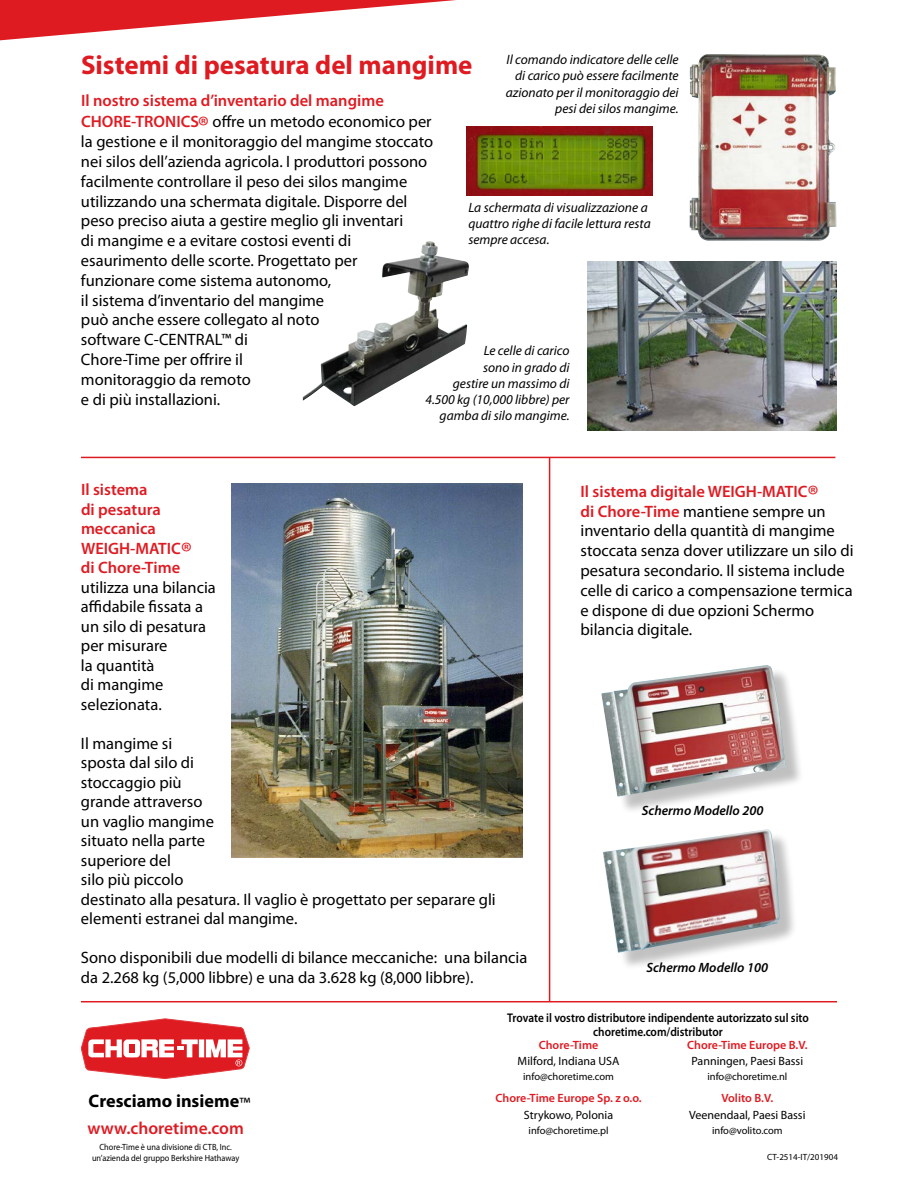
<style>
.page{position:relative;width:918px;height:1188px;background:#fff}
.page>*{position:absolute;margin:0;border:0;box-sizing:border-box;transform-origin:0 0}
.t1{font:700 27px "Myriad Pro";color:#df1b22}
.t2{font:700 18.15px "Myriad Pro";color:#000}
.t3{font:600 17.4px "Myriad Pro";color:#df1b22}
.t4{font:16.5px/19.8px "Myriad Pro";color:#000}
.t5{font:600 16.5px/19.5px "Myriad Pro";color:#df1b22}
.t6{font:italic 13.5px/16.2px "Myriad Pro";color:#000;text-align:right}
.t7{font:italic 600 13.5px "Myriad Pro";color:#000}
.t8{font:600 12.6px/13.5px "Myriad Pro";color:#000;text-align:center;scale:.9 1}
.t9{font:12px "Myriad Pro";color:#000}
.t10{font:600 12px "Myriad Pro";color:#df1b22}
.t11{font:10.5px "Myriad Pro";color:#000}
.t12{font:9px/10.8px "Myriad Pro";color:#000;text-align:center;scale:.92 1}
.t13{font:9px "Myriad Pro";color:#000}
.s1{font-weight:400;font-size:27px}
.s2{font-weight:400;color:#000}
.s3{font-weight:600;color:#df1b22}
.s4{font-size:27px;color:#df1b22}
.s5{font-weight:400}
</style>
<div class="page">
<hr style="left:81px;top:1001px;width:756px;height:1px;background:#df1b22">
<svg style="left:0;top:0;width:456px;height:40px"></svg>
<img style="left:587px;top:261px;width:250px;height:169px">
<img style="left:467px;top:127px;width:186px;height:69px">
<img style="left:690px;top:54px;width:147px;height:187px">
<img style="left:303px;top:241px;width:166px;height:165px">
<hr style="left:81px;top:457px;width:754px;height:1px;background:#df1b22">
<img style="left:231px;top:484px;width:292px;height:374px">
<div style="left:604px;top:668px;width:200px;height:147px;background:#000;opacity:.25"></div>
<img style="left:601px;top:665px;width:185px;height:132px">
<div style="left:605px;top:832px;width:193px;height:139px;background:#000;opacity:.25"></div>
<img style="left:603px;top:829px;width:177px;height:124px">
<hr style="left:549px;top:458px;width:1px;height:544px;background:#df1b22">
<svg style="left:81px;top:1019px;width:168px;height:60px"></svg>
<p class="t6" style="left:506px;top:51px;width:174px">Il comando indicatore delle celle di carico può essere facilmente azionato per il monitoraggio dei pesi dei silos mangime.</p>
<h1 class="t1" style="left:81px;top:48px;width:393px">Sistemi di pesatura del mangime</h1>
<p class="t5" style="left:81px;top:89px;width:352px;line-height:21.6px">Il nostro sistema d’inventario del mangime<br>CHORE-TRONICS<span class="s1">®</span> <span class="s2">offre un metodo economico per</span></p>
<p class="t4" style="left:81px;top:131px;width:354px">la gestione e il monitoraggio del mangime stoccato nei silos dell’azienda agricola. I produttori possono facilmente controllare il peso dei silos mangime utilizzando una schermata digitale. Disporre del peso preciso aiuta a gestire meglio gli inventari<br>di mangime e a evitare costosi eventi di esaurimento delle scorte. Progettato per funzionare come sistema autonomo,<br>il sistema d’inventario del mangime<br>può anche essere collegato al noto<br>software C-CENTRAL™ di<br>Chore-Time per offrire il<br>monitoraggio da remoto<br>e di più installazioni.</p>
<p class="t6" style="left:468px;top:199px;width:184px;text-align:left">La schermata di visualizzazione a quattro righe di facile lettura resta sempre accesa.</p>
<p class="t6" style="left:425px;top:342px;width:146px">Le celle di carico<br>sono in grado di<br>gestire un massimo di<br>4.500 kg (10,000 libbre) per gamba di silo mangime.</p>
<p class="t5" style="left:81px;top:480px;width:113px">Il sistema<br>di pesatura meccanica<br>WEIGH-MATIC<span class="s1">® </span>di Chore-Time</p>
<p class="t4" style="left:81px;top:577px;width:136px">utilizza una bilancia affidabile fissata a un silo di pesatura per misurare<br>la quantità<br>di mangime selezionata.</p>
<p class="t4" style="left:81px;top:733px;width:416px">Il mangime si<br>sposta dal silo di<br>stoccaggio più<br>grande attraverso<br>un vaglio mangime<br>situato nella parte<br>superiore del<br>silo più piccolo<br>destinato alla pesatura. Il vaglio è progettato per separare gli elementi estranei dal mangime.</p>
<p class="t4" style="left:81px;top:948px;width:448px">Sono disponibili due modelli di bilance meccaniche: una bilancia da 2.268 kg (5,000 libbre) e una da 3.628 kg (8,000 libbre).</p>
<p class="t4" style="left:580px;top:481px;width:275px"><span class="s3">Il sistema digitale WEIGH-MATIC</span><span class="s4">®<br></span><span class="s3">di Chore-Time</span> mantiene sempre un inventario della quantità di mangime stoccata senza dover utilizzare un silo di pesatura secondario. Il sistema include celle di carico a compensazione termica e dispone di due opzioni Schermo bilancia digitale.</p>
<p class="t7" style="left:642px;top:801px;width:123px">Schermo Modello 200</p>
<p class="t7" style="left:646px;top:959px;width:123px">Schermo Modello 100</p>
<p class="t2" style="left:89px;top:1089px;width:163px">Cresciamo insieme<span class="s5">™</span></p>
<p class="t3" style="left:87px;top:1117px;width:158px">www.choretime.com</p>
<p class="t12" style="left:92px;top:1141px;width:162px">Chore-Time è una divisione di CTB, Inc. un’azienda del gruppo Berkshire Hathaway</p>
<p class="t8" style="left:507px;top:1011px;width:337px">Trovate il vostro distributore indipendente autorizzato sul sito choretime.com/distributor</p>
<p class="t10" style="left:539px;top:1037px;width:61px">Chore-Time</p>
<p class="t9" style="left:518px;top:1054px;width:103px">Milford, Indiana USA</p>
<p class="t11" style="left:523px;top:1070px;width:92px">info@choretime.com</p>
<p class="t10" style="left:495px;top:1091px;width:148px">Chore-Time Europe Sp. z o.o.</p>
<p class="t9" style="left:524px;top:1107px;width:91px">Strykowo, Polonia</p>
<p class="t11" style="left:529px;top:1124px;width:82px">info@choretime.pl</p>
<p class="t10" style="left:687px;top:1037px;width:122px">Chore-Time Europe B.V.</p>
<p class="t9" style="left:692px;top:1054px;width:113px">Panningen, Paesi Bassi</p>
<p class="t11" style="left:707px;top:1070px;width:81px">info@choretime.nl</p>
<p class="t10" style="left:721px;top:1091px;width:53px">Volito B.V.</p>
<p class="t9" style="left:689px;top:1107px;width:118px">Veenendaal, Paesi Bassi</p>
<p class="t11" style="left:712px;top:1124px;width:72px">info@volito.com</p>
<p class="t13" style="left:767px;top:1152px;width:72px">CT-2514-IT/201904</p>
</div>
